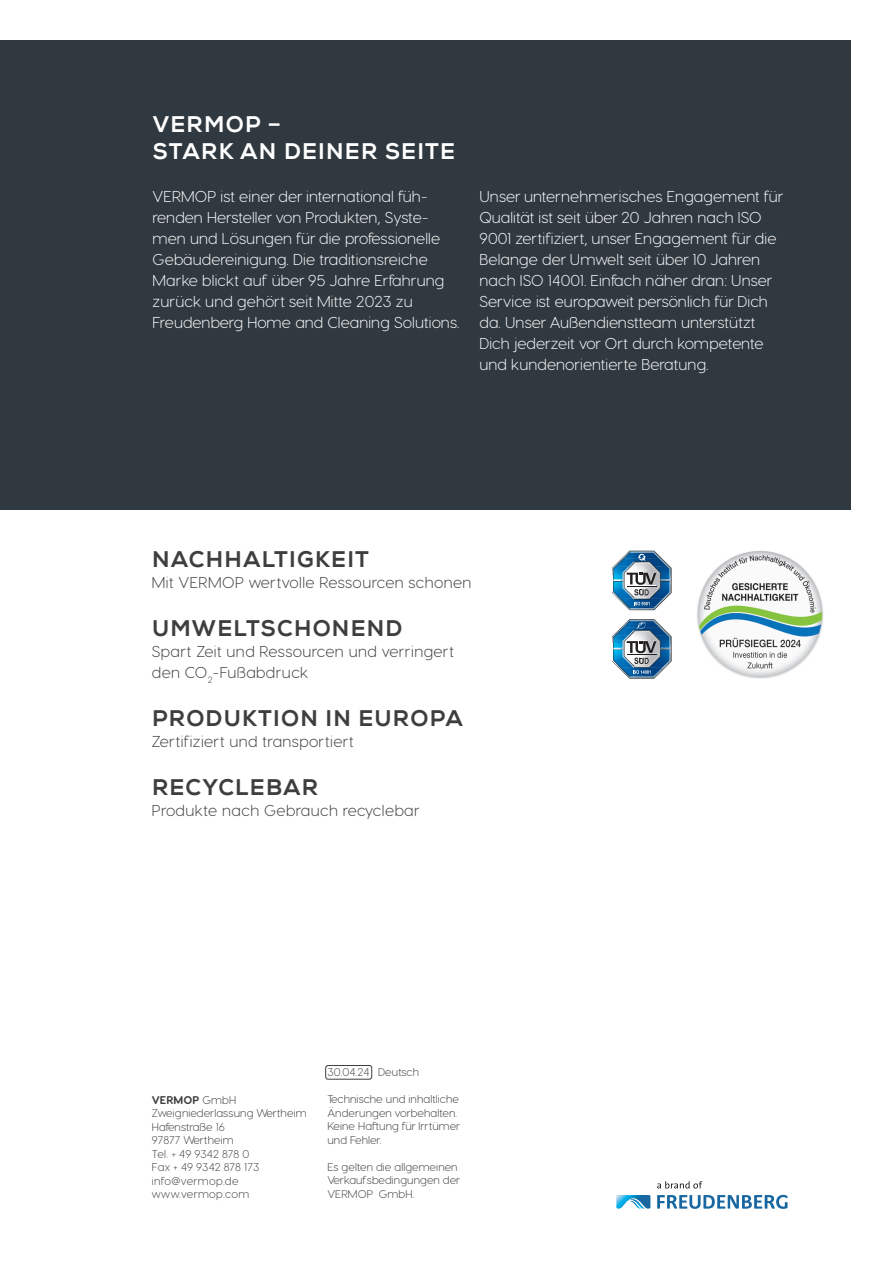
<style>
.page{position:relative;width:893px;height:1263px;background:#fff}
.page>*{position:absolute;margin:0;border:0;box-sizing:border-box;transform-origin:0 0}
.t1{font:22.5px "Nexa X Bold";letter-spacing:.055em;color:#3e3e3f}
.t2{font:22.5px/27px "Nexa X Bold";letter-spacing:.055em;color:#fff}
.t3{font:300 15.75px/21px "Visby Round CF";letter-spacing:.01em;color:#fff}
.t4{font:300 15.75px/21px "Visby Round CF";letter-spacing:.03em;color:#3e3e3f}
.t5{font:300 11.25px/13.5px "Visby Round CF";letter-spacing:.01em;color:#3e3e3f}
.s1{font-weight:700}
</style>
<div class="page">
<div style="left:0;top:40px;width:851px;height:470px;background:#303940"></div>
<svg style="left:612px;top:551px;width:59px;height:59px"></svg>
<svg style="left:612px;top:619px;width:59px;height:60px"></svg>
<img style="left:697px;top:551px;width:127px;height:128px">
<div style="left:325px;top:1065px;width:47px;height:14px;border:1px solid #3e3e3f;border-radius:2px"></div>
<svg style="left:657px;top:1195px;width:130px;height:14px"></svg>
<svg style="left:616px;top:1195px;width:34px;height:13px"></svg>
<svg style="left:657px;top:1181px;width:45px;height:7px"></svg>
<h1 class="t2" style="left:153px;top:111px;width:304px">VERMOP –<br>STARK AN DEINER SEITE</h1>
<p class="t3" style="left:153px;top:185px;width:309px">VERMOP ist einer der international füh&shy;renden Hersteller von Produkten, Syste&shy;men und Lösungen für die professionelle Gebäudereinigung. Die traditionsreiche Marke blickt auf über 95 Jahre Erfahrung zurück und gehört seit Mitte 2023 zu Freudenberg Home and Cleaning Solutions.</p>
<p class="t3" style="left:479px;top:185px;width:306px">Unser unternehmerisches Engagement für Qualität ist seit über 20 Jahren nach ISO 9001 zertifiziert, unser Engagement für die Belange der Umwelt seit über 10 Jahren nach ISO 14001. Einfach näher dran: Unser Service ist europaweit persönlich für Dich da. Unser Außendienstteam unterstützt Dich jederzeit vor Ort durch kompetente und kundenorientierte Beratung.</p>
<h1 class="t1" style="left:152px;top:546px;width:219px">NACHHALTIGKEIT</h1>
<p class="t4" style="left:152px;top:572px;width:321px">Mit VERMOP wertvolle Ressourcen schonen</p>
<h1 class="t1" style="left:152px;top:615px;width:252px">UMWELTSCHONEND</h1>
<p class="t4" style="left:152px;top:641px;width:304px">Spart Zeit und Ressourcen und verringert den CO<sub>2</sub>-Fußabdruck</p>
<h1 class="t1" style="left:152px;top:705px;width:312px">PRODUKTION IN EUROPA</h1>
<p class="t4" style="left:152px;top:731px;width:203px">Zertifiziert und transportiert</p>
<h1 class="t1" style="left:152px;top:774px;width:168px">RECYCLEBAR</h1>
<p class="t4" style="left:152px;top:800px;width:269px">Produkte nach Gebrauch recyclebar</p>
<p class="t5" style="left:152px;top:1093px;width:156px"><span class="s1">VERMOP</span> GmbH<br>Zweigniederlassung Wertheim<br>Hafenstraße 16<br>97877 Wertheim<br>Tel. + 49 9342 878 0<br>Fax + 49 9342 878 173 info@vermop.de www.vermop.com</p>
<p class="t5" style="left:327px;top:1065px;width:93px">30.04.24 Deutsch</p>
<p class="t5" style="left:327px;top:1092px;width:134px">Technische und inhaltliche<br>Änderungen vorbehalten.<br>Keine Haftung für Irrtümer und Fehler.</p>
<p class="t5" style="left:327px;top:1160px;width:134px">Es gelten die allgemeinen<br>Verkaufsbedingungen der<br>VERMOP GmbH.</p>
</div>
